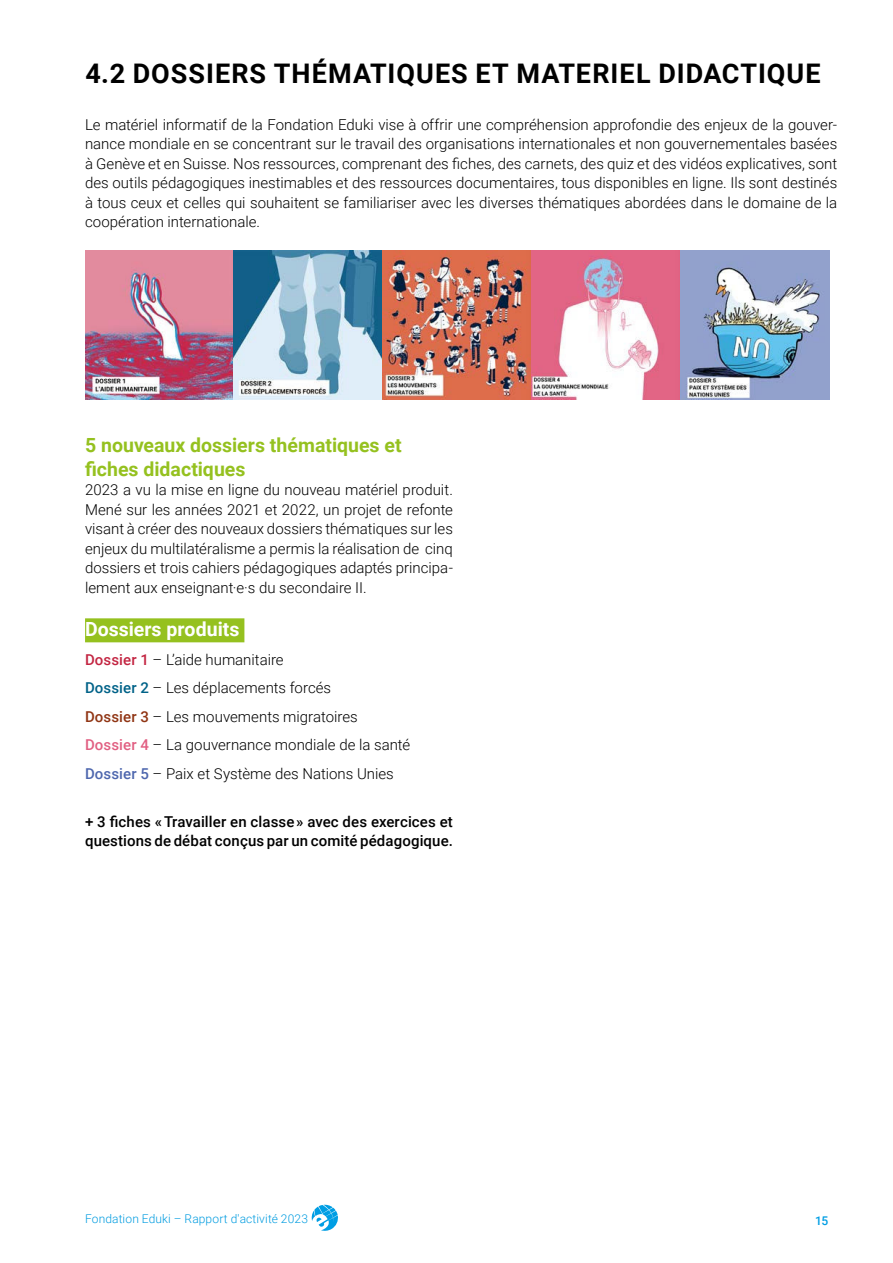
<style>
.page{position:relative;width:893px;height:1263px;background:#fff}
.page>*{position:absolute;margin:0;border:0;box-sizing:border-box;transform-origin:0 0}
.t1{font:700 27px "Roboto";letter-spacing:.04em;color:#000}
.t2{font:700 19.5px/24px "Roboto";color:#95c11f}
.t3{font:700 19.5px "Roboto";color:#fff}
.t4{font:300 15px/19.5px "Roboto";color:#000;text-align:justify}
.t5{font:500 15px/19.5px "Roboto";letter-spacing:.01em;color:#000}
.t6{font:300 12px "Roboto";letter-spacing:.01em;color:#009ce0}
.t7{font:500 12px "Roboto";color:#009ee4}
.s1{font-weight:500;color:#c32542}
.s2{font-weight:500;color:#006288}
.s3{font-weight:500;color:#903514}
.s4{font-weight:500;color:#e15f82}
.s5{font-weight:500;color:#4e67ae}
</style>
<div class="page">
<svg style="left:311px;top:1204px;width:27px;height:27px"></svg>
<img style="left:85px;top:251px;width:744px;height:149px">
<div style="left:85px;top:618px;width:159px;height:24px;background:#95c11f"></div>
<h1 class="t1" style="left:86px;top:54px;width:737px">4.2 DOSSIERS THÉMATIQUES ET MATERIEL DIDACTIQUE</h1>
<p class="t4" style="left:85px;top:114px;width:754px">Le matériel informatif de la Fondation Eduki vise à offrir une compréhension approfondie des enjeux de la gouver&shy;nance mondiale en se concentrant sur le travail des organisations internationales et non gouvernementales basées à Genève et en Suisse. Nos ressources, comprenant des fiches, des carnets, des quiz et des vidéos explicatives, sont des outils pédagogiques inestimables et des ressources documentaires, tous disponibles en ligne. Ils sont destinés à tous ceux et celles qui souhaitent se familiariser avec les diverses thématiques abordées dans le domaine de la coopération internationale.</p>
<h2 class="t2" style="left:85px;top:432px;width:318px">5 nouveaux dossiers thématiques et fiches didactiques</h2>
<p class="t4" style="left:85px;top:480px;width:369px">2023 a vu la mise en ligne du nouveau matériel produit.<br>Mené sur les années 2021 et 2022, un projet de refonte visant à créer des nouveaux dossiers thématiques sur les enjeux du multilatéralisme a permis la réalisation de cinq dossiers et trois cahiers pédagogiques adaptés principa&shy;lement aux enseignant·e·s du secondaire II.</p>
<h2 class="t3" style="left:85px;top:622px;width:156px">Dossiers produits</h2>
<p class="t4" style="left:85px;top:645px;width:327px;line-height:28.5px;text-align:left"><span class="s1">Dossier 1</span> – L’aide humanitaire<br><span class="s2">Dossier 2</span> – Les déplacements forcés<br><span class="s3">Dossier 3</span> – Les mouvements migratoires <span class="s4">Dossier 4</span> – La gouvernance mondiale de la santé <span class="s5">Dossier 5</span> – Paix et Système des Nations Unies</p>
<p class="t5" style="left:85px;top:811px;width:369px">+ 3 fiches « Travailler en classe » avec des exercices et questions de débat conçus par un comité pédagogique.</p>
<p class="t6" style="left:85px;top:1214px;width:225px">Fondation Eduki – Rapport d'activité 2023</p>
<p class="t7" style="left:815px;top:1216px;width:15px">15</p>
</div>
